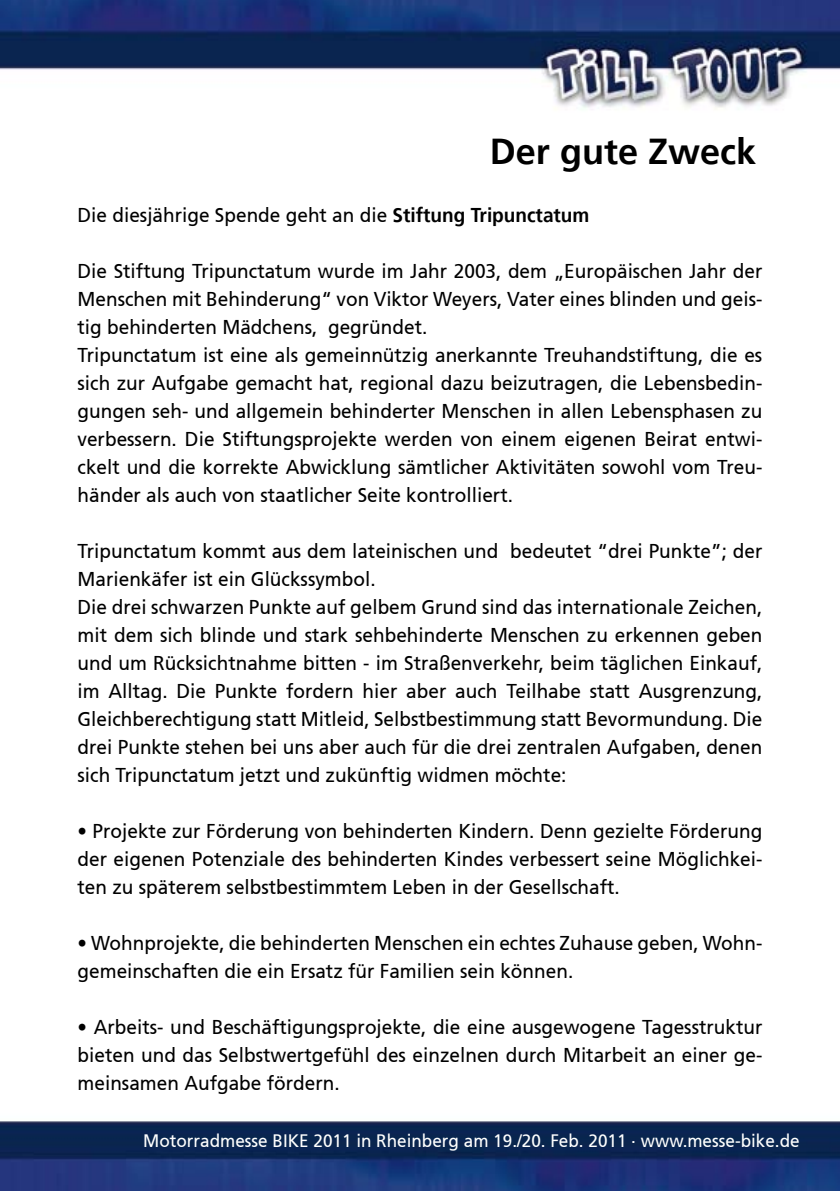
<style>
.page{position:relative;width:840px;height:1191px;background:#fff}
.page>*{position:absolute;margin:0;border:0;box-sizing:border-box;transform-origin:0 0}
.t1{font:700 36px "Frutiger 65";color:#000}
.t2{font:20px/28px "Frutiger 55 Roman";color:#000;scale:.95 1}
.t3{font:18px "Frutiger 55 Roman";color:#fff;scale:.95 1}
.s1{font-family:"Frutiger 65";font-weight:700}
</style>
<div class="page">
<img style="left:0;top:1121px;width:839px;height:70px">
<img style="left:0;top:0;width:839px;height:109px">
<h1 class="t1" style="left:489px;top:130px;width:268px">Der gute Zweck</h1>
<p class="t2" style="left:77px;top:201px;width:540px">Die diesjährige Spende geht an die <span class="s1">Stiftung Tripunctatum</span></p>
<p class="t2" style="left:77px;top:257px;width:722px">Die Stiftung Tripunctatum wurde im Jahr 2003, dem „Europäischen Jahr der Menschen mit Behinderung“ von Viktor Weyers, Vater eines blinden und geis&shy;tig behinderten Mädchens, gegründet.<br>Tripunctatum ist eine als gemeinnützig anerkannte Treuhandstiftung, die es sich zur Aufgabe gemacht hat, regional dazu beizutragen, die Lebensbedin&shy;gungen seh- und allgemein behinderter Menschen in allen Lebensphasen zu verbessern. Die Stiftungsprojekte werden von einem eigenen Beirat entwi&shy;ckelt und die korrekte Abwicklung sämtlicher Aktivitäten sowohl vom Treu&shy;händer als auch von staatlicher Seite kontrolliert.</p>
<p class="t2" style="left:77px;top:537px;width:722px">Tripunctatum kommt aus dem lateinischen und bedeutet “drei Punkte”; der Marienkäfer ist ein Glückssymbol.<br>Die drei schwarzen Punkte auf gelbem Grund sind das internationale Zeichen, mit dem sich blinde und stark sehbehinderte Menschen zu erkennen geben und um Rücksichtnahme bitten - im Straßenverkehr, beim täglichen Einkauf, im Alltag. Die Punkte fordern hier aber auch Teilhabe statt Ausgrenzung, Gleichberechtigung statt Mitleid, Selbstbestimmung statt Bevormundung. Die drei Punkte stehen bei uns aber auch für die drei zentralen Aufgaben, denen sich Tripunctatum jetzt und zukünftig widmen möchte:</p>
<p class="t2" style="left:77px;top:817px;width:722px;text-align:justify">• Projekte zur Förderung von behinderten Kindern. Denn gezielte Förderung der eigenen Potenziale des behinderten Kindes verbessert seine Möglichkei&shy;ten zu späterem selbstbestimmtem Leben in der Gesellschaft.</p>
<p class="t2" style="left:77px;top:929px;width:722px">• Wohnprojekte, die behinderten Menschen ein echtes Zuhause geben, Wohn&shy;gemeinschaften die ein Ersatz für Familien sein können.</p>
<p class="t2" style="left:77px;top:1013px;width:722px;text-align:justify">• Arbeits- und Beschäftigungsprojekte, die eine ausgewogene Tagesstruktur bieten und das Selbstwertgefühl des einzelnen durch Mitarbeit an einer ge&shy;meinsamen Aufgabe fördern.</p>
<p class="t3" style="left:143px;top:1130px;width:692px">Motorradmesse BIKE 2011 in Rheinberg am 19./20. Feb. 2011 . www.messe-bike.de</p>
</div>
